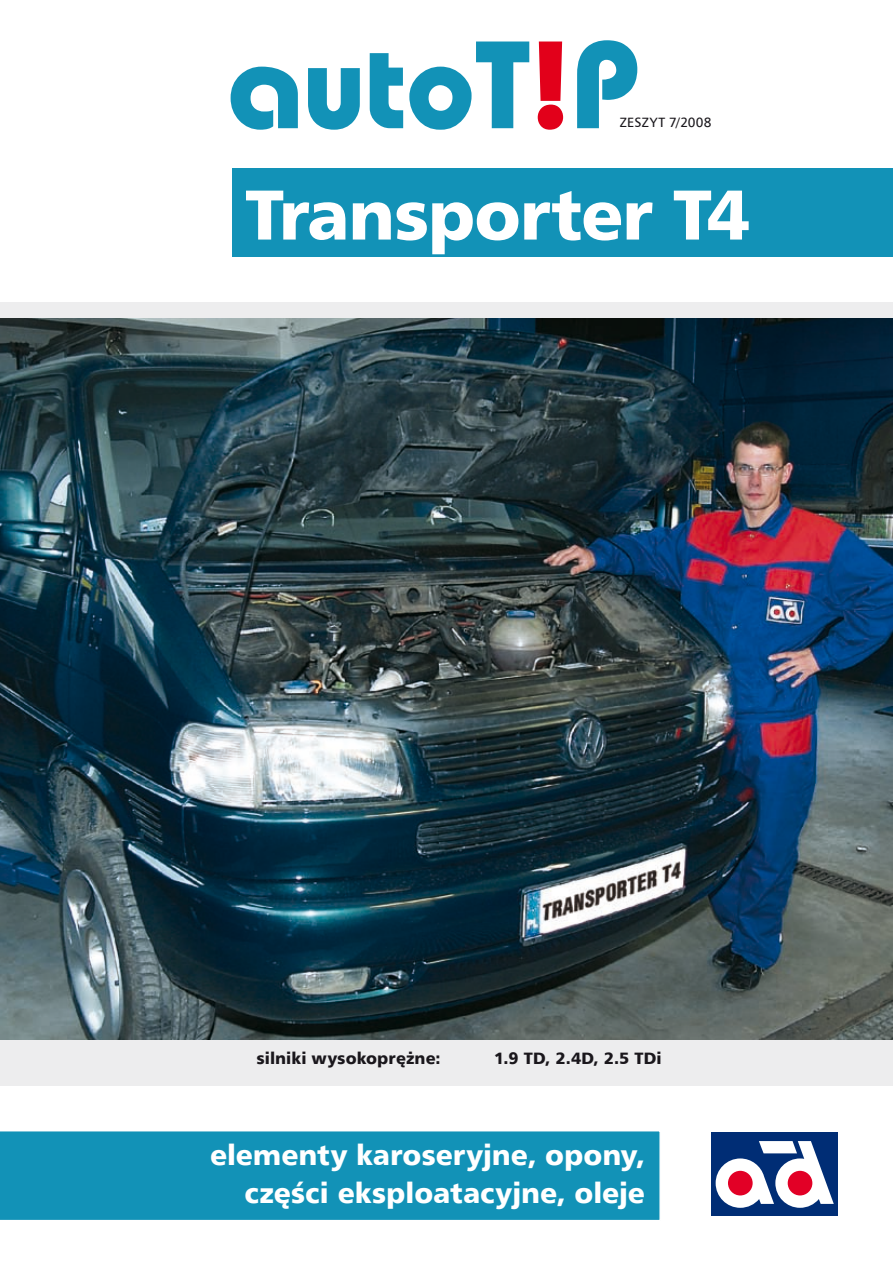
<style>
.page{position:relative;width:893px;height:1263px;background:#fff}
.page>*{position:absolute;margin:0;border:0;box-sizing:border-box;transform-origin:0 0}
.t1{font:70.5px "Humnst 777 Blk EU";letter-spacing:-.02em;color:#fff}
.t2{font:28.5px/38.2px "Humnst 777 Blk EU";color:#fff;text-align:right}
.t3{font:16.5px "Humnst 777 Blk EU";letter-spacing:.005em;color:#1a171c}
.t4{font:13.5px "Humnst 777 EU";letter-spacing:.015em;color:#1a171c}
</style>
<div class="page">
<div style="left:0;top:302px;width:893px;height:784px;background:#ededee"></div>
<svg style="left:231px;top:67px;width:67px;height:63px"></svg>
<svg style="left:308px;top:68px;width:52px;height:62px"></svg>
<svg style="left:370px;top:53px;width:33px;height:75px"></svg>
<svg style="left:409px;top:42px;width:120px;height:88px"></svg>
<svg style="left:577px;top:40px;width:60px;height:88px"></svg>
<svg style="left:538px;top:42px;width:25px;height:88px"></svg>
<div style="left:233px;top:168px;width:660px;height:89px;background:#1292b7"></div>
<div style="left:0;top:1131px;width:660px;height:89px;background:#1292b7"></div>
<div style="left:711px;top:1132px;width:127px;height:84px;background:#002d75"></div>
<svg style="left:716px;top:1141px;width:118px;height:67px"></svg>
<div style="left:728px;top:1171px;width:25px;height:24px;background:#e20026;border-radius:50%"></div>
<div style="left:788px;top:1171px;width:24px;height:24px;background:#e20026;border-radius:50%"></div>
<img style="left:0;top:319px;width:893px;height:721px">
<p class="t4" style="left:620px;top:114px;width:93px">ZESZYT 7/2008</p>
<h1 class="t1" style="left:245px;top:170px;width:506px">Transporter T4</h1>
<p class="t3" style="left:257px;top:1048px;width:185px">silniki wysokoprężne:</p>
<p class="t3" style="left:494px;top:1048px;width:169px">1.9 TD, 2.4D, 2.5 TDi</p>
<p class="t2" style="left:210px;top:1136px;width:436px">elementy karoseryjne, opony, części eksploatacyjne, oleje</p>
</div>
